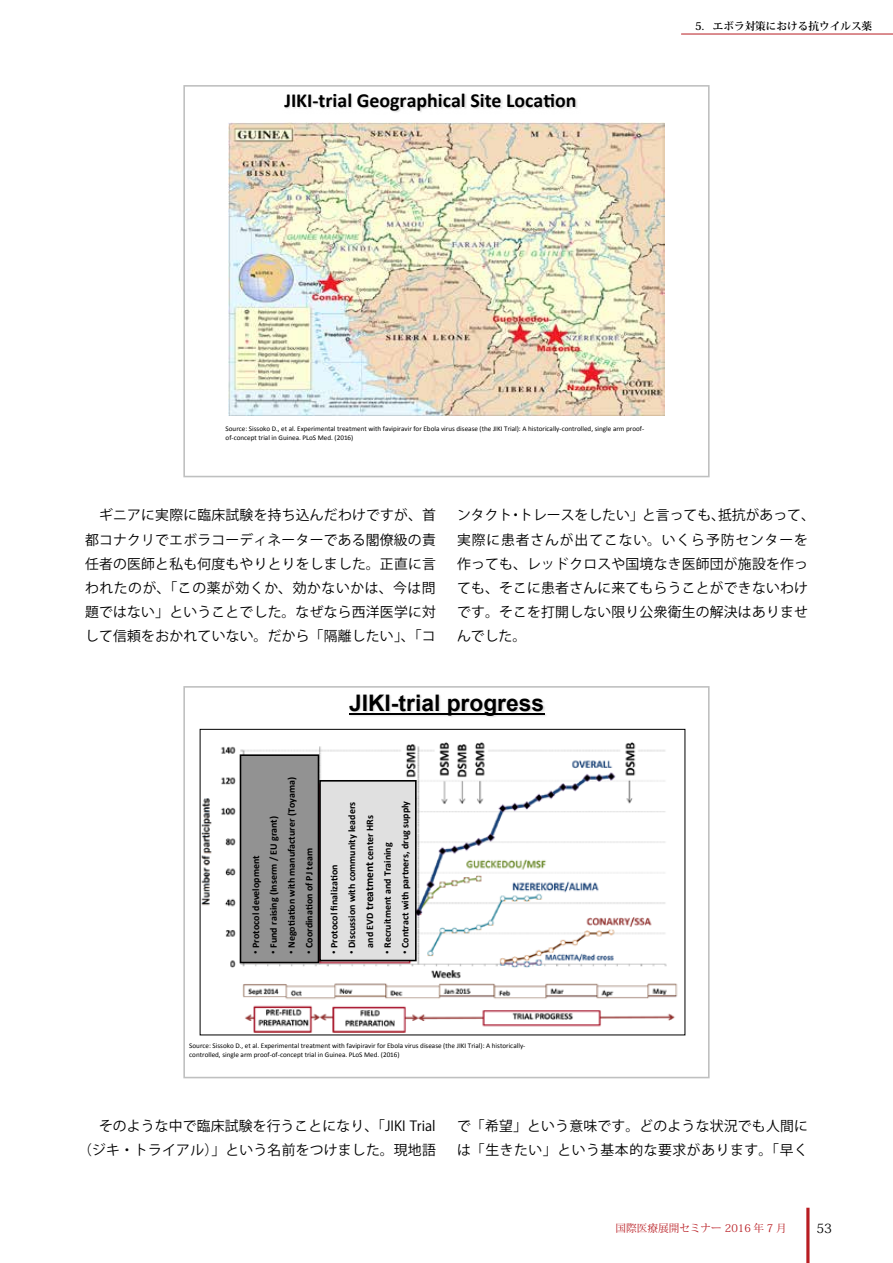
<style>
.page{position:relative;width:893px;height:1263px;background:#fff}
.page>*{position:absolute;margin:0;border:0;box-sizing:border-box;transform-origin:0 0}
.t1{font:700 22.8px "Arial";color:#000}
.t2{font:700 19.95px "Calibri";color:#000}
.t3{font:13.8px/24.2px "Koz Go Pr 6 N";letter-spacing:.015em;color:#000}
.t4{font:12.75px "Koz Min Pro";color:#000}
.t5{font:700 10.65px "Koz Min Pro";color:#000}
.t6{font:10.65px "Koz Min Pro";color:#b81c22}
.t7{font:700 9.9px/17.9px "Calibri";color:#000}
.t8{font:7.05px/8.6px "Calibri";color:#000}
.s1{font-family:"Arial";font-weight:400}
.s2{font-size:11.4px}
</style>
<div class="page">
<hr style="left:806px;top:1208px;width:3px;height:55px;background:#b81c22">
<hr style="left:681px;top:34px;width:212px;height:1px;background:#b81c22">
<img style="left:229px;top:123px;width:435px;height:292px">
<img style="left:285px;top:94px;width:293px;height:18px">
<div style="left:183px;top:85px;width:527px;height:392px;border:2px solid #bfc0c0"></div>
<img style="left:351px;top:695px;width:194px;height:18px">
<img style="left:349px;top:713px;width:197px;height:4px">
<hr style="left:349px;top:714px;width:195px;height:1px;background:#000">
<img style="left:202px;top:742px;width:476px;height:291px">
<div style="left:200px;top:729px;width:485px;height:306px;border:1px solid #000"></div>
<div style="left:240px;top:755px;width:78px;height:207px;background:#929292"></div>
<div style="left:240px;top:754px;width:79px;height:209px;border:2px solid #000"></div>
<div style="left:320px;top:781px;width:96px;height:179px;background:#e0e0e0"></div>
<div style="left:319px;top:780px;width:98px;height:181px;border:2px solid #000"></div>
<div style="left:183px;top:686px;width:527px;height:392px;border:2px solid #bfc0c0"></div>
<h2 class="t2" style="left:284px;top:88px;width:294px">JIKI--‐trial Geographical Site Loca4on</h2>
<p class="t5" style="left:695px;top:19px;width:179px">5. エボラ対策における抗ウイルス薬</p>
<p class="t8" style="left:226px;top:425px;width:420px">Source: Sissoko D., et al. Experimental treatment with favipiravir for Ebola virus disease (the JIKI Trial): A historically--‐controlled, single arm proof--‐ of--‐concept trial in Guinea. PLoS Med. (2016)</p>
<p class="t3" style="left:85px;top:503px;width:352px;text-align:justify">　ギニアに実際に臨床試験を持ち込んだわけですが、首都コナクリでエボラコーディネーターである閣僚級の責任者の医師と私も何度もやりとりをしました。正直に言われたのが、「この薬が効くか、効かないかは、今は問題ではない」ということでした。なぜなら西洋医学に対して信頼をおかれていない。だから「隔離したい」、「コ</p>
<p class="t3" style="left:457px;top:503px;width:359px">ンタクト・トレースをしたい」と言っても、抵抗があって、実際に患者さんが出てこない。いくら予防センターを作っても、レッドクロスや国境なき医師団が施設を作っても、そこに患者さんに来てもらうことができないわけです。そこを打開しない限り公衆衛生の解決はありませんでした。</p>
<h1 class="t1" style="left:349px;top:687px;width:196px">JIKI-trial progress</h1>
<p class="t7" style="left:247px;top:954px;width:100px;rotate:-90deg"><span class="s1">•</span> Protocol development</p>
<p class="t7" style="left:265px;top:954px;width:139px;rotate:-90deg"><span class="s1">•</span> Fund raising (Inserm / EU grant)</p>
<p class="t7" style="left:283px;top:954px;width:178px;rotate:-90deg"><span class="s1">•</span> Nego4a4on with manufacturer (Toyama)</p>
<p class="t7" style="left:300px;top:954px;width:107px;rotate:-90deg"><span class="s1">•</span> Coordina4on of PJ team</p>
<p class="t7" style="left:325px;top:954px;width:91px;rotate:-90deg"><span class="s1">•</span> Protocol finaliza4on</p>
<p class="t7" style="left:343px;top:947px;width:147px;text-indent:-6px;rotate:-90deg"><span class="s1">•</span> Discussion with community leaders and EVD <span class="s2">treatment</span> center HRs</p>
<p class="t7" style="left:379px;top:954px;width:113px;rotate:-90deg"><span class="s1">•</span> Recruitment and Training</p>
<p class="t7" style="left:396px;top:954px;width:155px;rotate:-90deg"><span class="s1">•</span> Contract with partners, drug supply</p>
<p class="t8" style="left:189px;top:1042px;width:338px">Source: Sissoko D., et al. Experimental treatment with favipiravir for Ebola virus disease (the JIKI Trial): A historically--‐ controlled, single arm proof--‐of--‐concept trial in Guinea. PLoS Med. (2016)</p>
<p class="t3" style="left:78px;top:1114px;width:359px;text-align:center">　そのような中で臨床試験を行うことになり、「JIKI Trial（ジキ・トライアル）」という名前をつけました。現地語</p>
<p class="t3" style="left:457px;top:1114px;width:352px">で「希望」という意味です。どのような状況でも人間には「生きたい」という基本的な要求があります。「早く</p>
<p class="t6" style="left:615px;top:1221px;width:173px">国際医療展開セミナー 2016 年 7 月</p>
<p class="t4" style="left:816px;top:1219px;width:17px">53</p>
</div>
